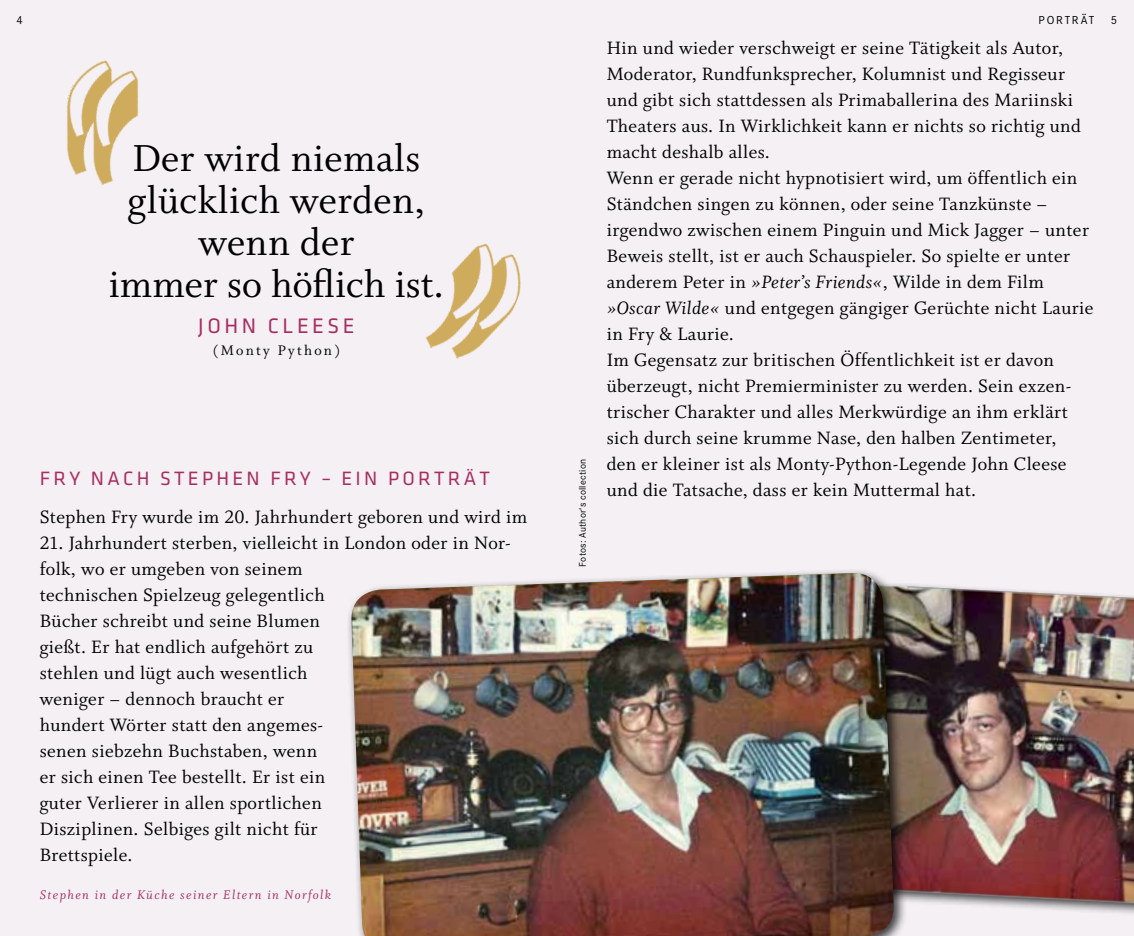
<style>
.page{position:relative;width:1134px;height:936px;background:#fff}
.page>*{position:absolute;margin:0;border:0;box-sizing:border-box;transform-origin:0 0}
.t1{font:42px/42px "Whitman Roman LF";letter-spacing:.01em;color:#000;text-align:center}
.t2{font:21.8px "Klavika";letter-spacing:.165em;color:#a72e62}
.t3{font:20px/26px "Whitman Roman LF";letter-spacing:.02em;color:#000}
.t4{font:20px "Klavika";letter-spacing:.165em;color:#a72e62}
.t5{font:15.4px "Whitman Roman LF";color:#000}
.t6{font:14px "Whitman Italic LF";letter-spacing:.1em;color:#a72e62}
.t7{font:12px "Corporate S";color:#000}
.t8{font:10px "Corporate S";letter-spacing:.02em;color:#000}
.s1{font-family:"Whitman Italic LF"}
</style>
<div class="page">
<div style="left:0;top:0;width:1134px;height:935px;background:#f4f0f4"></div>
<img style="left:907px;top:584px;width:227px;height:330px">
<div style="left:346px;top:567px;width:561px;height:368px;background:#000;opacity:.75"></div>
<img style="left:350px;top:573px;width:544px;height:362px">
<img style="left:66px;top:60px;width:73px;height:125px">
<img style="left:425px;top:243px;width:96px;height:116px">
<p class="t7" style="left:17px;top:13px;width:8px">4</p>
<h1 class="t1" style="left:109px;top:137px;width:337px">Der wird niemals glücklich werden, wenn der<br>immer so höflich ist.</h1>
<p class="t2" style="left:198px;top:314px;width:158px">JOHN C LEES E</p>
<p class="t5" style="left:213px;top:341px;width:128px">(Monty Python)</p>
<p class="t4" style="left:40px;top:468px;width:452px">FRY NACH STEPHEN FRY – E IN P ORTRÄT</p>
<p class="t3" style="left:40px;top:504px;width:489px">Stephen Fry wurde im 20. Jahrhundert geboren und wird im</p>
<p class="t3" style="left:40px;top:530px;width:473px">21. Jahrhundert sterben, vielleicht in London oder in Nor&shy;folk, wo er umgeben von seinem<br>technischen Spielzeug gelegentlich<br>Bücher schreibt und seine Blumen<br>gießt. Er hat endlich aufgehört zu<br>stehlen und lügt auch wesentlich<br>weniger – dennoch braucht er<br>hundert Wörter statt den angemes-<br>senen siebzehn Buchstaben, wenn<br>er sich einen Tee bestellt. Er ist ein<br>guter Verlierer in allen sportlichen<br>Disziplinen. Selbiges gilt nicht für<br>Brettspiele.</p>
<p class="t6" style="left:40px;top:886px;width:293px">Stephen in der Küche seiner Eltern in Norfolk</p>
<p class="t8" style="left:577px;top:566px;width:109px;rotate:-90deg">FOTOS: AUTHOR‘S COLLECTION</p>
<p class="t7" style="left:1038px;top:14px;width:57px">PORTRÄT</p>
<p class="t7" style="left:1111px;top:14px;width:8px">5</p>
<p class="t3" style="left:607px;top:35px;width:488px">Hin und wieder verschweigt er seine Tätigkeit als Autor, Moderator, Rundfunksprecher, Kolumnist und Regisseur und gibt sich stattdessen als Primaballerina des Mariinski Theaters aus. In Wirklichkeit kann er nichts so richtig und macht deshalb alles.<br>Wenn er gerade nicht hypnotisiert wird, um öffentlich ein Ständchen singen zu können, oder seine Tanzkünste – irgendwo zwischen einem Pinguin und Mick Jagger – unter Beweis stellt, ist er auch Schauspieler. So spielte er unter anderem Peter in <span class="s1">»Peter’s Friends«</span>, Wilde in dem Film <span class="s1">»Oscar Wilde«</span> und entgegen gängiger Gerüchte nicht Laurie in Fry &amp; Laurie.<br>Im Gegensatz zur britischen Öffentlichkeit ist er davon überzeugt, nicht Premierminister zu werden. Sein exzen&shy;trischer Charakter und alles Merkwürdige an ihm erklärt sich durch seine krumme Nase, den halben Zentimeter,<br>den er kleiner ist als Monty-Python-Legende John Cleese und die Tatsache, dass er kein Muttermal hat.</p>
</div>
